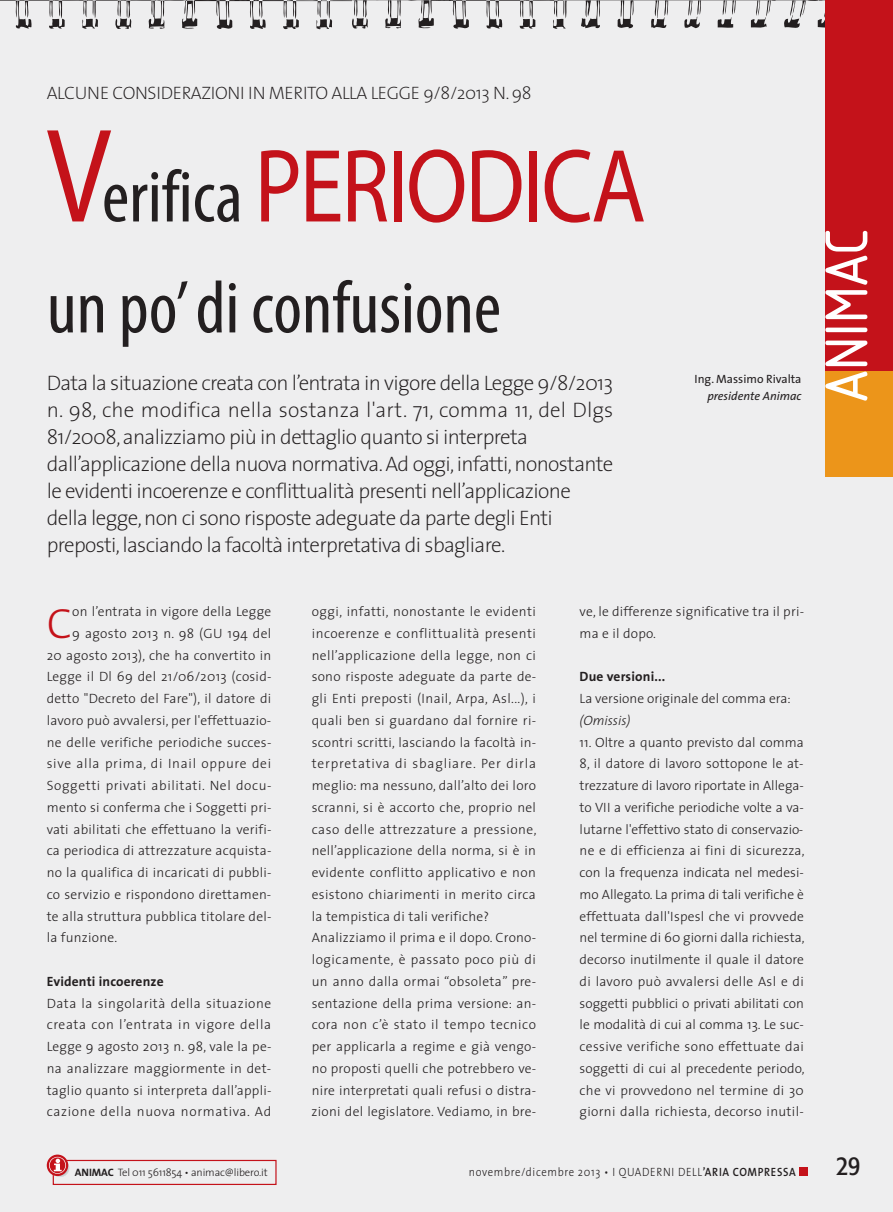
<style>
.page{position:relative;width:893px;height:1212px;background:#eeeeef}
.page>*{position:absolute;margin:0;border:0;box-sizing:border-box;transform-origin:0 0}
.t1{font:105px "Myriad Pro";letter-spacing:-.025em;color:#c4121a;scale:.85 1}
.t2{font:condensed 75px "Myriad Pro";color:#231f20}
.t3{font:63px "Isonorm MN";color:#fff}
.t4{font:300 42.45px "The Sans";color:#c4121a}
.t5{font:condensed 27px "Formata";color:#231f20}
.t6{font:200 21px/27px "The Sans";letter-spacing:-.03em;color:#231f20}
.t7{font:200 18px "The Sans";letter-spacing:-.02em;color:#231f20}
.t8{font:300 13.5px/21.8px "The Sans";letter-spacing:.02em;color:#231f20;text-align:justify}
.t9{font:300 13.5px "The Sans";letter-spacing:.045em;color:#231f20}
.t10{font:700 13.5px "The Sans";letter-spacing:.01em;color:#231f20}
.t11{font:300 13.5px "The Sans";color:#231f20}
.t12{font:300 13.5px "The Sans";letter-spacing:.055em;color:#231f20}
.t13{font:italic 300 13.5px "The Sans";color:#231f20}
.t14{font:300 12px "The Sans";letter-spacing:.06em;color:#231f20;scale:.9 1}
.t15{font:12px "The Sans";color:#231f20}
.t16{font:italic 12px "The Sans";color:#231f20}
.t17{font:300 10.8px "The Sans";letter-spacing:-.01em;color:#231f20}
.s1{font-size:135px}
.s2{font-stretch:condensed;font-size:75px;color:#231f20}
.s3{font-weight:700}
.s4{font-weight:600}
</style>
<div class="page">
<svg style="left:0;top:0;width:825px;height:29px"></svg>
<div style="left:825px;top:370px;width:68px;height:106px;background:#ec951a"></div>
<div style="left:825px;top:0;width:68px;height:370px;background:#c4121a"></div>
<div style="left:53px;top:1160px;width:224px;height:25px;border:1px solid #c4121a"></div>
<svg style="left:50px;top:1158px;width:20px;height:19px"></svg>
<svg style="left:47px;top:1154px;width:21px;height:22px"></svg>
<svg style="left:49px;top:1157px;width:17px;height:17px"></svg>
<div style="left:799px;top:1167px;width:9px;height:8px;background:#c4121a"></div>
<h3 class="t7" style="left:47px;top:85px;width:486px">ALCUNE CONSIDERAZIONI IN MERITO ALLA LEGGE 9/8/2013 N. 98</h3>
<h1 class="t1" style="left:47px;top:147px;width:706px"><span class="s1">V</span><span class="s2">erifica</span> PERIODICA</h1>
<h2 class="t2" style="left:47px;top:281px;width:456px">un po’di confusione</h2>
<p class="t6" style="left:47px;top:371px;width:568px">Data la situazione creata con l’entrata in vigore della Legge 9/8/2013 n. 98, che modifica nella sostanza l'art. 71, comma 11, del Dlgs 81/2008,analizziamo più in dettaglio quanto si interpreta dall’applicazione della nuova normativa. Ad oggi,infatti,nonostante le evidenti incoerenze e conflittualità presenti nell’applicazione della legge,non ci sono risposte adeguate da parte degli Enti preposti,lasciando la facoltà interpretativa di sbagliare.</p>
<p class="t15" style="left:694px;top:374px;width:108px">Ing. Massimo Rivalta</p>
<p class="t16" style="left:707px;top:391px;width:96px">presidente Animac</p>
<h3 class="t4" style="left:47px;top:607px;width:27px">C</h3>
<p class="t8" style="left:72px;top:602px;width:200px">on l’entrata in vigore della Legge</p>
<p class="t8" style="left:72px;top:624px;width:200px">9 agosto 2013 n. 98 (GU 194 del</p>
<p class="t8" style="left:47px;top:645px;width:226px">20 agosto 2013), che ha convertito in</p>
<p class="t8" style="left:47px;top:667px;width:226px">Legge il Dl 69 del 21/06/2013 (cosid-</p>
<p class="t8" style="left:47px;top:689px;width:226px">detto "Decreto del Fare"), il datore di</p>
<p class="t8" style="left:47px;top:711px;width:226px">lavoro può avvalersi, per l'effettuazio-</p>
<p class="t8" style="left:47px;top:732px;width:226px">ne delle verifiche periodiche succes-</p>
<p class="t12" style="left:47px;top:758px;width:226px">sive alla prima, di Inail oppure dei</p>
<p class="t9" style="left:47px;top:780px;width:226px">Soggetti privati abilitati. Nel docu-</p>
<p class="t8" style="left:47px;top:798px;width:226px">mento si conferma che i Soggetti pri-</p>
<p class="t8" style="left:47px;top:819px;width:226px">vati abilitati che effettuano la verifi-</p>
<p class="t8" style="left:47px;top:841px;width:226px">ca periodica di attrezzature acquista-</p>
<p class="t8" style="left:47px;top:863px;width:226px">no la qualifica di incaricati di pubbli-</p>
<p class="t8" style="left:47px;top:885px;width:226px">co servizio e rispondono direttamen-</p>
<p class="t8" style="left:47px;top:906px;width:226px">te alla struttura pubblica titolare del-</p>
<p class="t8" style="left:47px;top:928px;width:72px">la funzione.</p>
<p class="t10" style="left:47px;top:976px;width:118px">Evidenti incoerenze</p>
<p class="t8" style="left:47px;top:993px;width:226px">Data la singolarità della situazione creata con l’entrata in vigore della Legge 9 agosto 2013 n. 98, vale la pe&shy;na analizzare maggiormente in det&shy;taglio quanto si interpreta dall’appli&shy;cazione della nuova normativa. Ad</p>
<p class="t8" style="left:312px;top:602px;width:226px;text-align:left">oggi, infatti, nonostante le evidenti incoerenze e conflittualità presenti nell’applicazione della legge, non ci sono risposte adeguate da parte de&shy;gli Enti preposti (Inail, Arpa, Asl...), i quali ben si guardano dal fornire ri&shy;scontri scritti, lasciando la facoltà in&shy;terpretativa di sbagliare. Per dirla meglio: ma nessuno, dall’alto dei loro scranni, si è accorto che, proprio nel caso delle attrezzature a pressione, nell’applicazione della norma, si è in evidente conflitto applicativo e non esistono chiarimenti in merito circa la tempistica di tali verifiche?<br>Analizziamo il prima e il dopo. Crono&shy;logicamente, è passato poco più di un anno dalla ormai “obsoleta” pre&shy;sentazione della prima versione: an&shy;cora non c’è stato il tempo tecnico per applicarla a regime e già vengo&shy;no proposti quelli che potrebbero ve&shy;nire interpretati quali refusi o distra&shy;zioni del legislatore. Vediamo, in bre-</p>
<p class="t8" style="left:580px;top:602px;width:226px">ve, le differenze significative tra il pri&shy;ma e il dopo.</p>
<p class="t10" style="left:580px;top:671px;width:87px">Due versioni...</p>
<p class="t11" style="left:580px;top:693px;width:213px">La versione originale del comma era:</p>
<p class="t13" style="left:580px;top:715px;width:52px">(Omissis)</p>
<p class="t8" style="left:580px;top:732px;width:226px">11. Oltre a quanto previsto dal comma 8, il datore di lavoro sottopone le at&shy;trezzature di lavoro riportate in Allega&shy;to VII a verifiche periodiche volte a va&shy;lutarne l'effettivo stato di conservazio&shy;ne e di efficienza ai fini di sicurezza, con la frequenza indicata nel medesi&shy;mo Allegato. La prima di tali verifiche è effettuata dall'Ispesl che vi provvede nel termine di 60 giorni dalla richiesta, decorso inutilmente il quale il datore di lavoro può avvalersi delle Asl e di soggetti pubblici o privati abilitati con le modalità di cui al comma 13. Le suc&shy;cessive verifiche sono effettuate dai soggetti di cui al precedente periodo, che vi provvedono nel termine di 30 giorni dalla richiesta, decorso inutil-</p>
<h3 class="t3" style="left:809px;top:402px;width:174px;rotate:-90deg">ANIMAC</h3>
<p class="t17" style="left:75px;top:1168px;width:194px"><span class="s3">ANIMAC</span> Tel 011 5611854 • animac@libero.it</p>
<p class="t14" style="left:469px;top:1167px;width:365px">novembre/dicembre 2013 • I QUADERNI DELL<span class="s4">’ARIA COMPRESSA</span></p>
<h3 class="t5" style="left:836px;top:1154px;width:26px">29</h3>
</div>
